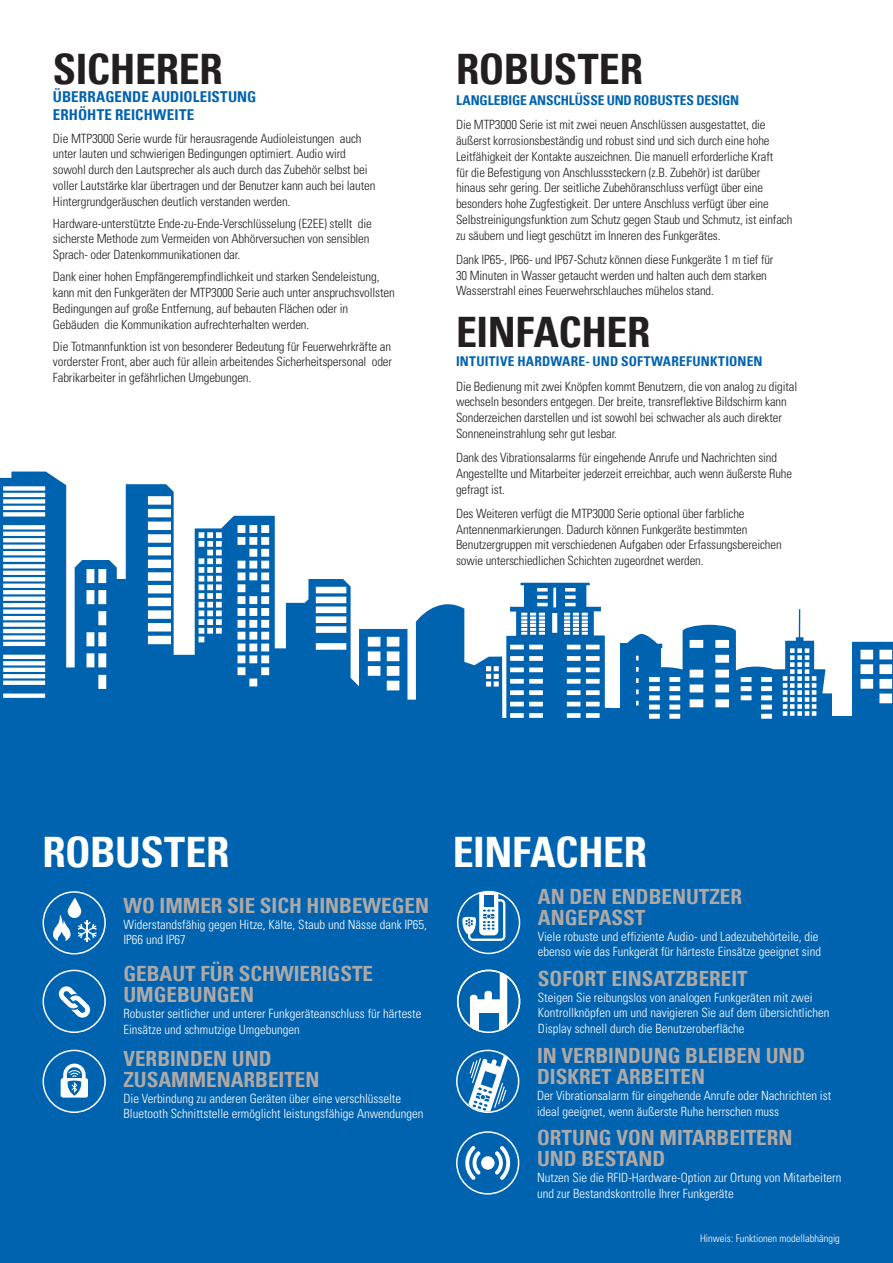
<style>
.page{position:relative;width:893px;height:1263px;background:#fff}
.page>*{position:absolute;margin:0;border:0;box-sizing:border-box;transform-origin:0 0}
.t1{font:700 condensed 42px "Univers LT";letter-spacing:-.01em;color:#231f20}
.t2{font:700 condensed 42px "Univers LT";letter-spacing:-.01em;color:#fff}
.t3{font:700 condensed 21px/21px "Univers LT";color:#afa9a6}
.t4{font:700 condensed 15px/18px "Univers LT";letter-spacing:.005em;color:#0063b0}
.t5{font:700 condensed 13.5px "Univers LT";letter-spacing:.005em;color:#0063b0}
.t6{font:700 condensed 13.5px "Univers LT";letter-spacing:-.015em;color:#0063b0}
.t7{font:300 condensed 12.75px/15.8px "Univers";letter-spacing:-.01em;color:#231f20}
.t8{font:300 condensed 12.75px/15.8px "Univers";color:#fff}
.t9{font:300 condensed 10.5px "Univers";color:#fff}
</style>
<div class="page">
<div style="left:0;top:779px;width:893px;height:484px;background:#0063b0"></div>
<svg style="left:43px;top:892px;width:62px;height:62px"></svg>
<div style="left:43px;top:891px;width:63px;height:64px;border:2px solid #fff;border-radius:50%"></div>
<div style="left:456px;top:1131px;width:63px;height:64px;border:2px solid #fff;border-radius:50%"></div>
<div style="left:457px;top:891px;width:63px;height:63px;border:2px solid #fff;border-radius:50%"></div>
<svg style="left:50px;top:898px;width:47px;height:45px"></svg>
<div style="left:43px;top:970px;width:63px;height:63px;border:2px solid #fff;border-radius:50%"></div>
<svg style="left:59px;top:986px;width:31px;height:32px"></svg>
<div style="left:43px;top:1050px;width:63px;height:63px;border:2px solid #fff;border-radius:50%"></div>
<svg style="left:470px;top:970px;width:37px;height:62px"></svg>
<div style="left:479px;top:1013px;width:19px;height:20px;background:#0063b0"></div>
<div style="left:457px;top:970px;width:63px;height:63px;border:2px solid #fff;border-radius:50%"></div>
<svg style="left:0;top:472px;width:506px;height:292px;fill:#0063b0"></svg>
<svg style="left:506px;top:583px;width:326px;height:181px;fill:#0063b0"></svg>
<div style="left:620px;top:644px;width:6px;height:66px;background:#0063b0"></div>
<div style="left:0;top:764px;width:832px;height:57px;background:#0063b0"></div>
<svg style="left:852px;top:642px;width:41px;height:74px"></svg>
<div style="left:830px;top:716px;width:63px;height:67px;background:#0063b0"></div>
<svg style="left:462px;top:891px;width:43px;height:50px"></svg>
<svg style="left:495px;top:1146px;width:17px;height:34px"></svg>
<svg style="left:463px;top:1146px;width:17px;height:34px"></svg>
<div style="left:481px;top:1156px;width:14px;height:14px;background:#fff;border-radius:50%"></div>
<svg style="left:465px;top:1050px;width:53px;height:63px"></svg>
<div style="left:456px;top:1050px;width:63px;height:63px;border:2px solid #fff;border-radius:50%"></div>
<svg style="left:61px;top:1064px;width:27px;height:33px"></svg>
<h1 class="t1" style="left:53px;top:44px;width:171px">SICHERER</h1>
<p class="t4" style="left:53px;top:88px;width:205px">ÜBERRAGENDE AUDIOLEISTUNG<br>ERHÖHTE REICHWEITE</p>
<p class="t7" style="left:53px;top:132px;width:324px">Die MTP3000 Serie wurde für herausragende Audioleistungen auch unter lauten und schwierigen Bedingungen optimiert. Audio wird sowohl durch den Lautsprecher als auch durch das Zubehör selbst bei voller Lautstärke klar übertragen und der Benutzer kann auch bei lauten Hintergrundgeräuschen deutlich verstanden werden.</p>
<p class="t7" style="left:53px;top:217px;width:320px">Hardware-unterstützte Ende-zu-Ende-Verschlüsselung (E2EE) stellt die sicherste Methode zum Vermeiden von Abhörversuchen von sensiblen<br>Sprach- oder Datenkommunikationen dar.</p>
<p class="t7" style="left:53px;top:270px;width:343px">Dank einer hohen Empfängerempfindlichkeit und starken Sendeleistung, kann mit den Funkgeräten der MTP3000 Serie auch unter anspruchsvollsten Bedingungen auf große Entfernung, auf bebauten Flächen oder in Gebäuden die Kommunikation aufrechterhalten werden.</p>
<p class="t7" style="left:53px;top:340px;width:341px;text-align:justify">Die Totmannfunktion ist von besonderer Bedeutung für Feuerwehrkräfte an vorderster Front, aber auch für allein arbeitendes Sicherheitspersonal oder Fabrikarbeiter in gefährlichen Umgebungen.</p>
<h1 class="t1" style="left:456px;top:44px;width:188px">ROBUSTER</h1>
<p class="t6" style="left:456px;top:92px;width:284px">LANGLEBIGE ANSCHLÜSSE UND ROBUSTES DESIGN</p>
<p class="t7" style="left:456px;top:118px;width:338px">Die MTP3000 Serie ist mit zwei neuen Anschlüssen ausgestattet, die äußerst korrosionsbeständig und robust sind und sich durch eine hohe Leitfähigkeit der Kontakte auszeichnen. Die manuell erforderliche Kraft<br>für die Befestigung von Anschlusssteckern (z.B. Zubehör) ist darüber hinaus sehr gering. Der seitliche Zubehöranschluss verfügt über eine besonders hohe Zugfestigkeit. Der untere Anschluss verfügt über eine Selbstreinigungsfunktion zum Schutz gegen Staub und Schmutz, ist einfach zu säubern und liegt geschützt im Inneren des Funkgerätes.</p>
<p class="t7" style="left:456px;top:253px;width:319px">Dank IP65-, IP66- und IP67-Schutz können diese Funkgeräte 1 m tief für<br>30 Minuten in Wasser getaucht werden und halten auch dem starken<br>Wasserstrahl eines Feuerwehrschlauches mühelos stand.</p>
<h1 class="t1" style="left:456px;top:306px;width:196px">EINFACHER</h1>
<p class="t5" style="left:456px;top:353px;width:308px">INTUITIVE HARDWARE- UND SOFTWAREFUNKTIONEN</p>
<p class="t7" style="left:456px;top:380px;width:343px">Die Bedienung mit zwei Knöpfen kommt Benutzern, die von analog zu digital wechseln besonders entgegen. Der breite, transreflektive Bildschirm kann Sonderzeichen darstellen und ist sowohl bei schwacher als auch direkter Sonneneinstrahlung sehr gut lesbar.</p>
<p class="t7" style="left:456px;top:451px;width:337px">Dank des Vibrationsalarms für eingehende Anrufe und Nachrichten sind<br>Angestellte und Mitarbeiter jederzeit erreichbar, auch wenn äußerste Ruhe gefragt ist.</p>
<p class="t7" style="left:456px;top:507px;width:327px">Des Weiteren verfügt die MTP3000 Serie optional über farbliche Antennenmarkierungen. Dadurch können Funkgeräte bestimmten Benutzergruppen mit verschiedenen Aufgaben oder Erfassungsbereichen sowie unterschiedlichen Schichten zugeordnet werden.</p>
<h1 class="t2" style="left:43px;top:827px;width:188px">ROBUSTER</h1>
<h2 class="t3" style="left:123px;top:895px;width:307px">WO IMMER SIE SICH HINBEWEGEN</h2>
<p class="t8" style="left:123px;top:918px;width:305px">Widerstandsfähig gegen Hitze, Kälte, Staub und Nässe dank IP65,<br>IP66 und IP67</p>
<h2 class="t3" style="left:123px;top:963px;width:251px">GEBAUT FÜR SCHWIERIGSTE<br>UMGEBUNGEN</h2>
<p class="t8" style="left:123px;top:1007px;width:299px">Robuster seitlicher und unterer Funkgeräteanschluss für härteste<br>Einsätze und schmutzige Umgebungen</p>
<h2 class="t3" style="left:123px;top:1048px;width:197px">VERBINDEN UND<br>ZUSAMMENARBEITEN</h2>
<p class="t8" style="left:123px;top:1092px;width:302px">Die Verbindung zu anderen Geräten über eine verschlüsselte<br>Bluetooth Schnittstelle ermöglicht leistungsfähige Anwendungen</p>
<h1 class="t2" style="left:453px;top:827px;width:196px">EINFACHER</h1>
<h2 class="t3" style="left:538px;top:886px;width:206px">AN DEN ENDBENUTZER<br>ANGEPASST</h2>
<p class="t8" style="left:538px;top:930px;width:285px">Viele robuste und effiziente Audio- und Ladezubehörteile, die ebenso wie das Funkgerät für härteste Einsätze geeignet sind</p>
<h2 class="t3" style="left:538px;top:968px;width:211px">SOFORT EINSATZBEREIT</h2>
<p class="t8" style="left:538px;top:991px;width:293px">Steigen Sie reibungslos von analogen Funkgeräten mit zwei<br>Kontrollknöpfen um und navigieren Sie auf dem übersichtlichen<br>Display schnell durch die Benutzeroberfläche</p>
<h2 class="t3" style="left:537px;top:1045px;width:270px">IN VERBINDUNG BLEIBEN UND<br>DISKRET ARBEITEN</h2>
<p class="t8" style="left:537px;top:1089px;width:296px">Der Vibrationsalarm für eingehende Anrufe oder Nachrichten ist ideal geeignet, wenn äußerste Ruhe herrschen muss</p>
<h2 class="t3" style="left:537px;top:1127px;width:257px">ORTUNG VON MITARBEITERN<br>UND BESTAND</h2>
<p class="t8" style="left:537px;top:1171px;width:306px">Nutzen Sie die RFID-Hardware-Option zur Ortung von Mitarbeitern und zur Bestandskontrolle Ihrer Funkgeräte</p>
<p class="t9" style="left:700px;top:1234px;width:141px">Hinweis: Funktionen modellabhängig</p>
</div>
